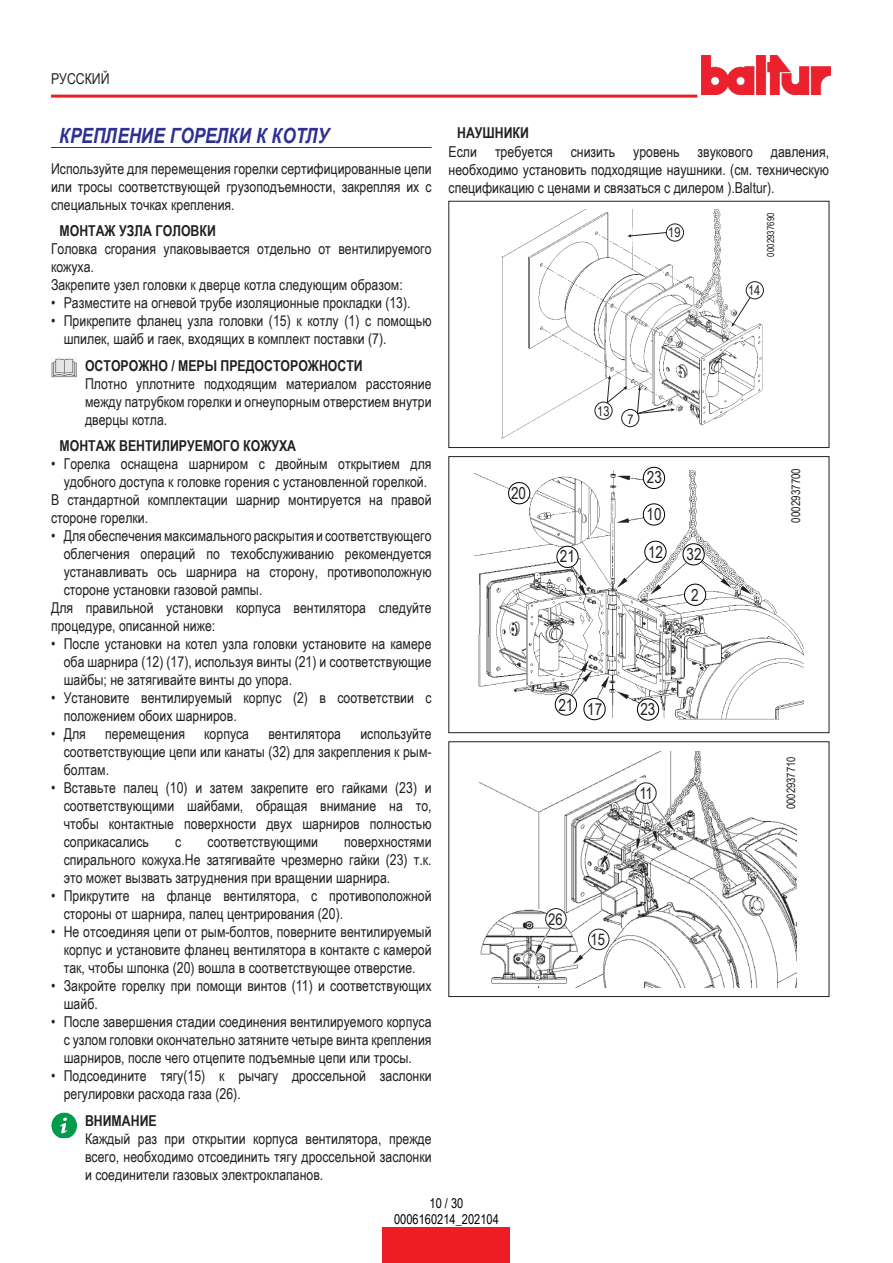
<style>
.page{position:relative;width:893px;height:1263px;background:#fff}
.page>*{position:absolute;margin:0;border:0;box-sizing:border-box;transform-origin:0 0}
.Capitolo{font:italic 700 21px "Arial Narrow";color:#2e3092}
.t1{font:16.5px "Arial Narrow";color:#231f20}
.t2{font:15.9px "Arial Narrow";color:#231f20}
.Testo{font:15px/18px "Arial Narrow";color:#231f20;text-align:justify}
.Blocco_avvertenze{font:15px/18px "Arial Narrow";color:#231f20;text-align:justify}
.Titoletto{font:700 15px "Arial Narrow";color:#231f20}
.t3{font:13.5px/16.2px "Arial Narrow";color:#000;text-align:center}
.t4{font:13.35px "Arial Narrow";color:#231f20}
.t5{font:12px "Arial Narrow";color:#231f20}
.t6{font:11.55px "Arial Narrow";color:#231f20}
.t7{font:9.75px "Arial Narrow";color:#231f20}
</style>
<div class="page">
<hr style="left:51px;top:147px;width:381px;height:1px;background:#2e3092">
<img style="left:51px;top:358px;width:25px;height:20px">
<img style="left:51px;top:1112px;width:25px;height:26px">
<div style="left:449px;top:201px;width:380px;height:247px;border:1px solid #231f20"></div>
<img style="left:501px;top:210px;width:263px;height:229px">
<svg style="left:627px;top:232px;width:40px;height:5px"></svg>
<svg style="left:732px;top:297px;width:19px;height:30px"></svg>
<svg style="left:607px;top:375px;width:20px;height:28px"></svg>
<svg style="left:637px;top:386px;width:38px;height:28px"></svg>
<div style="left:666px;top:224px;width:18px;height:17px;border:1px solid #231f20;border-radius:50%"></div>
<div style="left:746px;top:281px;width:18px;height:18px;border:1px solid #231f20;border-radius:50%"></div>
<div style="left:595px;top:402px;width:17px;height:17px;border:1px solid #231f20;border-radius:50%"></div>
<div style="left:621px;top:409px;width:18px;height:18px;border:1px solid #231f20;border-radius:50%"></div>
<div style="left:449px;top:456px;width:380px;height:277px;border:1px solid #231f20"></div>
<img style="left:475px;top:470px;width:328px;height:250px">
<div style="left:643px;top:467px;width:22px;height:21px;background:#fff;border-radius:50%"></div>
<div style="left:643px;top:467px;width:22px;height:22px;border:1px solid #000001;border-radius:50%"></div>
<div style="left:584px;top:698px;width:21px;height:22px;background:#fff;border-radius:50%"></div>
<div style="left:584px;top:698px;width:21px;height:22px;border:1px solid #000001;border-radius:50%"></div>
<div style="left:555px;top:694px;width:21px;height:21px;background:#fff;border-radius:50%"></div>
<div style="left:555px;top:694px;width:22px;height:21px;border:1px solid #000001;border-radius:50%"></div>
<div style="left:683px;top:544px;width:21px;height:21px;background:#fff;border-radius:50%"></div>
<div style="left:683px;top:543px;width:21px;height:22px;border:1px solid #000001;border-radius:50%"></div>
<div style="left:645px;top:541px;width:21px;height:21px;background:#fff;border-radius:50%"></div>
<div style="left:645px;top:541px;width:21px;height:22px;border:1px solid #000001;border-radius:50%"></div>
<div style="left:509px;top:482px;width:21px;height:22px;background:#fff;border-radius:50%"></div>
<div style="left:508px;top:482px;width:22px;height:22px;border:1px solid #000001;border-radius:50%"></div>
<div style="left:557px;top:546px;width:21px;height:21px;background:#fff;border-radius:50%"></div>
<div style="left:557px;top:546px;width:21px;height:22px;border:1px solid #000001;border-radius:50%"></div>
<div style="left:637px;top:699px;width:22px;height:21px;background:#fff;border-radius:50%"></div>
<div style="left:637px;top:699px;width:22px;height:21px;border:1px solid #000001;border-radius:50%"></div>
<div style="left:643px;top:504px;width:22px;height:21px;background:#fff;border-radius:50%"></div>
<div style="left:643px;top:504px;width:22px;height:21px;border:1px solid #000001;border-radius:50%"></div>
<div style="left:684px;top:584px;width:22px;height:21px;background:#fff;border-radius:50%"></div>
<div style="left:684px;top:584px;width:22px;height:21px;border:1px solid #000001;border-radius:50%"></div>
<div style="left:449px;top:741px;width:380px;height:256px;border:1px solid #231f20"></div>
<img style="left:480px;top:752px;width:316px;height:236px">
<div style="left:636px;top:783px;width:20px;height:20px;background:#fff;border-radius:50%"></div>
<div style="left:635px;top:783px;width:21px;height:20px;border:1px solid #231f20;border-radius:50%"></div>
<div style="left:546px;top:908px;width:20px;height:21px;background:#fff;border-radius:50%"></div>
<div style="left:545px;top:908px;width:21px;height:21px;border:1px solid #231f20;border-radius:50%"></div>
<div style="left:588px;top:929px;width:21px;height:21px;background:#fff;border-radius:50%"></div>
<div style="left:588px;top:929px;width:21px;height:21px;border:1px solid #231f20;border-radius:50%"></div>
<hr style="left:51px;top:95px;width:646px;height:3px;background:#ee1d23">
<img style="left:701px;top:56px;width:129px;height:39px">
<div style="left:383px;top:1227px;width:127px;height:35px;background:#ee1d23"></div>
<p class="Testo" style="left:51px;top:70px;width:60px">РУССКИЙ</p>
<p class="Capitolo" style="left:60px;top:120px;width:272px">КРЕПЛЕНИЕ ГОРЕЛКИ К КОТЛУ</p>
<p class="Testo" style="left:51px;top:159px;width:382px">Используйте для перемещения горелки сертифицированные цепи или тросы соответствующей грузоподъемности, закрепляя их с специальных точках крепления.</p>
<p class="Titoletto" style="left:60px;top:219px;width:158px">МОНТАЖ УЗЛА ГОЛОВКИ</p>
<p class="Testo" style="left:51px;top:239px;width:382px">Головка сгорания упаковывается отдельно от вентилируемого кожуха.</p>
<p class="Testo" style="left:51px;top:275px;width:353px">Закрепите узел головки к дверце котла следующим образом:</p>
<p class="Testo" style="left:51px;top:293px;width:361px">• Разместите на огневой трубе изоляционные прокладки (13).</p>
<p class="Testo" style="left:64px;top:311px;width:369px;text-indent:-13px">• Прикрепите фланец узла головки (15) к котлу (1) с помощью шпилек, шайб и гаек, входящих в комплект поставки (7).</p>
<p class="Titoletto" style="left:85px;top:354px;width:279px">ОСТОРОЖНО / МЕРЫ ПРЕДОСТОРОЖНОСТИ</p>
<p class="Blocco_avvertenze" style="left:85px;top:374px;width:348px">Плотно уплотните подходящим материалом расстояние между патрубком горелки и огнеупорным отверстием внутри дверцы котла.</p>
<p class="Titoletto" style="left:60px;top:435px;width:238px">МОНТАЖ ВЕНТИЛИРУЕМОГО КОЖУХА</p>
<p class="Testo" style="left:51px;top:454px;width:382px;text-align:center">• Горелка оснащена шарниром с двойным открытием для удобного доступа к головке горения с установленной горелкой.</p>
<p class="Testo" style="left:51px;top:490px;width:382px">В стандартной комплектации шарнир монтируется на правой стороне горелки.</p>
<p class="Testo" style="left:64px;top:526px;width:369px;text-indent:-13px">• Для обеспечения максимального раскрытия и соответствующего облегчения операций по техобслуживанию рекомендуется устанавливать ось шарнира на сторону, противоположную стороне установки газовой рампы.</p>
<p class="Testo" style="left:51px;top:598px;width:382px">Для правильной установки корпуса вентилятора следуйте процедуре, описанной ниже:</p>
<p class="Testo" style="left:64px;top:634px;width:369px;text-indent:-13px">• После установки на котел узла головки установите на камере оба шарнира (12) (17), используя винты (21) и соответствующие шайбы; не затягивайте винты до упора.</p>
<p class="Testo" style="left:64px;top:688px;width:369px;text-indent:-13px">• Установите вентилируемый корпус (2) в соответствии с положением обоих шарниров.</p>
<p class="Testo" style="left:51px;top:724px;width:36px">• Для</p>
<p class="Testo" style="left:105px;top:724px;width:81px">перемещения</p>
<p class="Testo" style="left:204px;top:724px;width:46px">корпуса</p>
<p class="Testo" style="left:268px;top:724px;width:74px">вентилятора</p>
<p class="Testo" style="left:64px;top:724px;width:369px;text-indent:297px">используйте соответствующие цепи или канаты (32) для закрепления к рым&shy;болтам.</p>
<p class="Testo" style="left:64px;top:778px;width:369px;text-indent:-13px">• Вставьте палец (10) и затем закрепите его гайками (23) и соответствующими шайбами, обращая внимание на то, чтобы контактные поверхности двух шарниров полностью соприкасались</p>
<p class="Testo" style="left:64px;top:832px;width:369px;text-indent:281px">поверхностями спирального кожуха.Не затягивайте чрезмерно гайки (23) т.к. это может вызвать затруднения при вращении шарнира.</p>
<p class="Testo" style="left:64px;top:886px;width:369px;text-indent:-13px">• Прикрутите на фланце вентилятора, с противоположной стороны от шарнира, палец центрирования (20).</p>
<p class="Testo" style="left:64px;top:922px;width:369px;text-indent:-13px">• Не отсоединяя цепи от рым-болтов, поверните вентилируемый корпус и установите фланец вентилятора в контакте с камерой так, чтобы шпонка (20) вошла в соответствующее отверстие.</p>
<p class="Testo" style="left:64px;top:976px;width:369px;text-indent:-13px">• Закройте горелку при помощи винтов (11) и соответствующих шайб.</p>
<p class="Testo" style="left:64px;top:1012px;width:369px;text-indent:-13px">• После завершения стадии соединения вентилируемого корпуса с узлом головки окончательно затяните четыре винта крепления шарниров, после чего отцепите подъемные цепи или тросы.</p>
<p class="Testo" style="left:64px;top:1066px;width:369px;text-indent:-13px">• Подсоедините тягу(15) к рычагу дроссельной заслонки регулировки расхода газа (26).</p>
<p class="Titoletto" style="left:85px;top:1109px;width:73px">ВНИМАНИЕ</p>
<p class="Blocco_avvertenze" style="left:85px;top:1129px;width:348px">Каждый раз при открытии корпуса вентилятора, прежде всего, необходимо отсоединить тягу дроссельной заслонки и соединители газовых электроклапанов.</p>
<p class="Testo" style="left:175px;top:832px;width:8px">с</p>
<p class="Testo" style="left:208px;top:832px;width:112px">соответствующими</p>
<p class="Titoletto" style="left:457px;top:122px;width:73px">НАУШНИКИ</p>
<p class="Testo" style="left:449px;top:142px;width:382px">Eсли требуется снизить уровень звукового давления, необходимо установить подходящие наушники. (см. техническую спецификацию с ценами и связаться с дилером ).Baltur).</p>
<p class="t4" style="left:668px;top:223px;width:14px">19</p>
<p class="t7" style="left:764px;top:257px;width:46px;rotate:-90deg">0002937690</p>
<p class="t1" style="left:511px;top:481px;width:17px">20</p>
<p class="t1" style="left:560px;top:544px;width:17px">21</p>
<p class="t4" style="left:597px;top:402px;width:14px">13</p>
<p class="t4" style="left:627px;top:409px;width:8px">7</p>
<p class="t1" style="left:647px;top:465px;width:17px">23</p>
<p class="t1" style="left:646px;top:502px;width:17px">10</p>
<p class="t1" style="left:648px;top:540px;width:17px">12</p>
<p class="t1" style="left:687px;top:542px;width:17px">32</p>
<p class="t1" style="left:691px;top:583px;width:9px">2</p>
<p class="t1" style="left:558px;top:693px;width:17px">21</p>
<p class="t1" style="left:587px;top:697px;width:17px">17</p>
<p class="t1" style="left:640px;top:697px;width:17px">23</p>
<p class="t2" style="left:639px;top:782px;width:15px">11</p>
<p class="t2" style="left:548px;top:907px;width:16px">26</p>
<p class="t2" style="left:590px;top:928px;width:16px">15</p>
<p class="t4" style="left:748px;top:281px;width:14px">14</p>
<p class="t5" style="left:787px;top:523px;width:56px;rotate:-90deg">0002937700</p>
<p class="t6" style="left:782px;top:809px;width:54px;rotate:-90deg">0002937710</p>
<p class="t3" style="left:394px;top:1194px;width:106px">10 / 30<br>0006160214_202104</p>
</div>
